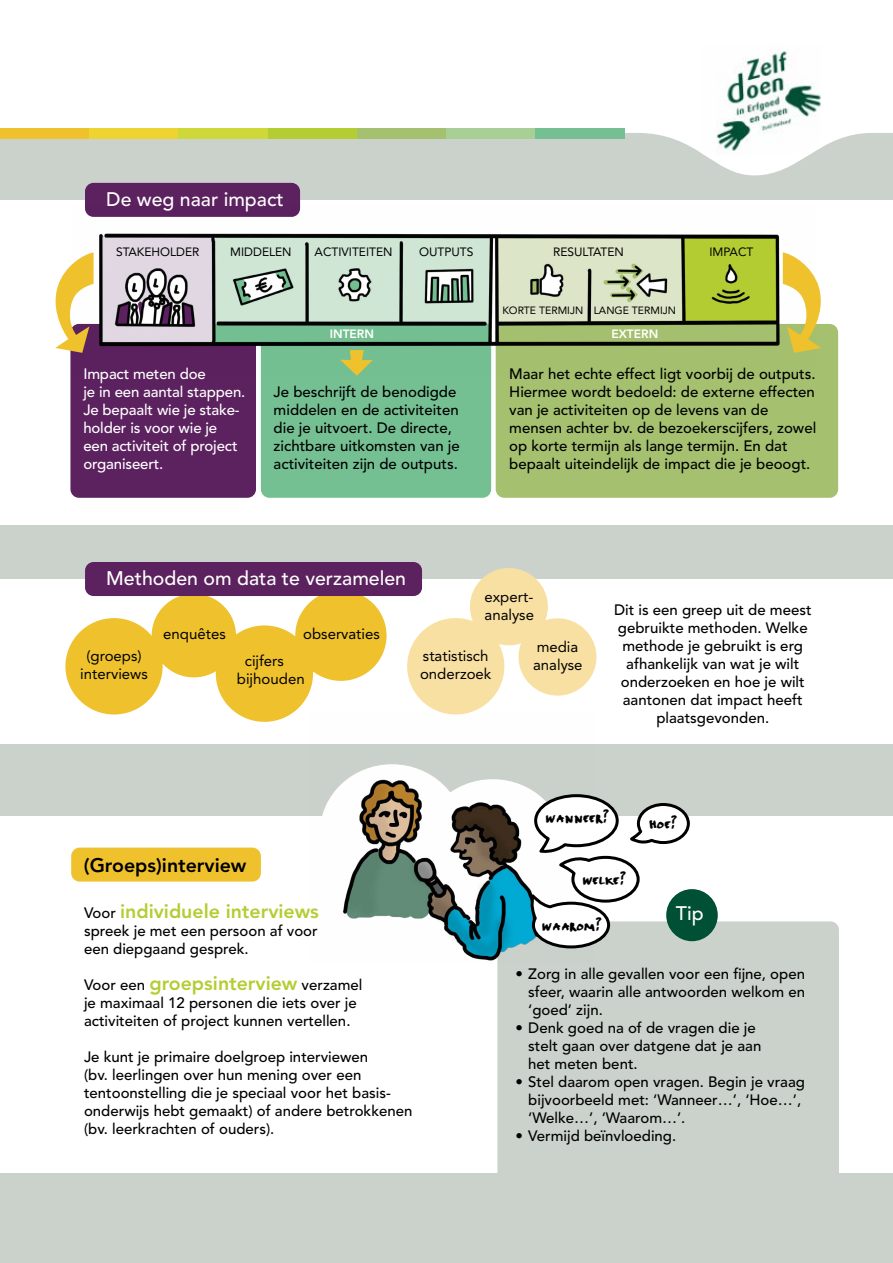
<style>
.page{position:relative;width:893px;height:1263px;background:#cbd2cb}
.page>*{position:absolute;margin:0;border:0;box-sizing:border-box;transform-origin:0 0}
.t1{font:21.3px "FF Erikrighthand Caps";color:#000}
.t2{font:500 19.5px "Avenir LT";color:#fff}
.t3{font:800 19.5px "Avenir LT";color:#b4cd33}
.t4{font:800 19.5px "Avenir LT";color:#000}
.t5{font:500 15px/18px "Avenir LT";color:#000}
.t6{font:500 15px/18px "Avenir LT";letter-spacing:-.01em;color:#fff}
.t7{font:15px/18px "Avenir LT";color:#000}
.t8{font:12px "Avenir LT";color:#000}
.t9{font:800 12px "Avenir LT";color:#fff}
.t10{font:10.5px "Avenir LT";color:#000}
.s1{font-weight:500;font-size:15px;color:#000}
.s2{font-weight:800;font-size:19.5px;color:#b4cd33}
</style>
<div class="page">
<svg style="left:0;top:0;width:893px;height:175px;fill:#fff"></svg>
<img style="left:701px;top:44px;width:120px;height:111px">
<div style="left:0;top:128px;width:89px;height:11px;background:#eec12d"></div>
<div style="left:89px;top:128px;width:90px;height:11px;background:#edd430"></div>
<div style="left:179px;top:128px;width:89px;height:11px;background:#ced838"></div>
<div style="left:268px;top:128px;width:89px;height:11px;background:#b4cd33"></div>
<div style="left:357px;top:128px;width:89px;height:11px;background:#a5c16f"></div>
<div style="left:446px;top:128px;width:90px;height:11px;background:#a8d096"></div>
<div style="left:536px;top:128px;width:89px;height:11px;background:#75c093"></div>
<div style="left:0;top:200px;width:893px;height:324px;background:#fff"></div>
<div style="left:70px;top:324px;width:186px;height:174px;background:#5c215f;border-radius:9px"></div>
<div style="left:261px;top:255px;width:230px;height:243px;background:#75c093;border-radius:9px"></div>
<div style="left:496px;top:324px;width:342px;height:174px;background:#a5c16f;border-radius:9px"></div>
<div style="left:0;top:816px;width:893px;height:357px;background:#fff"></div>
<div style="left:0;top:579px;width:893px;height:165px;background:#fff"></div>
<div style="left:85px;top:183px;width:215px;height:34px;background:#5c215f;border-radius:9px"></div>
<div style="left:71px;top:847px;width:190px;height:34px;background:#eec12d;border-radius:9px"></div>
<div style="left:497px;top:921px;width:342px;height:290px;background:#cbd2cb;border-radius:9px"></div>
<img style="left:322px;top:713px;width:214px;height:250px">
<img style="left:85px;top:206px;width:694px;height:171px">
<div style="left:666px;top:889px;width:52px;height:52px;background:#005036;border-radius:50%"></div>
<div style="left:65px;top:618px;width:98px;height:96px;background:#eec12d;border-radius:50%"></div>
<div style="left:407px;top:618px;width:97px;height:96px;background:#f8e0a2;border-radius:50%"></div>
<div style="left:470px;top:568px;width:78px;height:77px;background:#f8e0a2;border-radius:50%"></div>
<div style="left:519px;top:618px;width:77px;height:78px;background:#f8e0a2;border-radius:50%"></div>
<div style="left:216px;top:625px;width:97px;height:97px;background:#eec12d;border-radius:50%"></div>
<div style="left:152px;top:594px;width:84px;height:83px;background:#eec12d;border-radius:50%"></div>
<div style="left:295px;top:590px;width:92px;height:91px;background:#eec12d;border-radius:50%"></div>
<svg style="left:530px;top:793px;width:161px;height:157px"></svg>
<svg style="left:55px;top:252px;width:39px;height:101px"></svg>
<svg style="left:681px;top:236px;width:140px;height:117px"></svg>
<svg style="left:340px;top:350px;width:33px;height:26px"></svg>
<div style="left:85px;top:562px;width:337px;height:34px;background:#5c215f;border-radius:9px"></div>
<h2 class="t2" style="left:106px;top:188px;width:179px">De weg naar impact</h2>
<p class="t8" style="left:116px;top:244px;width:85px">STAKEHOLDER</p>
<p class="t8" style="left:230px;top:244px;width:63px">MIDDELEN</p>
<p class="t8" style="left:315px;top:244px;width:79px">ACTIVITEITEN</p>
<p class="t8" style="left:419px;top:244px;width:56px">OUTPUTS</p>
<p class="t8" style="left:553px;top:244px;width:72px">RESULTATEN</p>
<p class="t8" style="left:709px;top:244px;width:46px">IMPACT</p>
<p class="t10" style="left:502px;top:304px;width:175px">KORTE TERMIJN LANGE TERMIJN</p>
<p class="t6" style="left:83px;top:365px;width:163px">Impact meten doe<br>je in een aantal stappen.<br>Je bepaalt wie je stake&shy;holder is voor wie je een activiteit of project organiseert.</p>
<p class="t9" style="left:330px;top:327px;width:46px">INTERN</p>
<p class="t9" style="left:611px;top:327px;width:48px">EXTERN</p>
<p class="t5" style="left:274px;top:383px;width:188px">Je beschrijft de benodigde middelen en de activiteiten die je uitvoert. De directe, zichtbare uitkomsten van je activiteiten zijn de outputs.</p>
<p class="t5" style="left:509px;top:365px;width:309px">Maar het echte effect ligt voorbij de outputs.<br>Hiermee wordt bedoeld: de externe effecten van je activiteiten op de levens van de mensen achter bv. de bezoekerscijfers, zowel op korte termijn als lange termijn. En dat bepaalt uiteindelijk de impact die je beoogt.</p>
<h2 class="t2" style="left:106px;top:567px;width:301px">Methoden om data te verzamelen</h2>
<p class="t7" style="left:484px;top:588px;width:51px">expert&shy;analyse</p>
<p class="t7" style="left:163px;top:625px;width:64px">enquêtes</p>
<p class="t7" style="left:303px;top:625px;width:78px">observaties</p>
<p class="t7" style="left:80px;top:647px;width:69px;text-align:center">(groeps) interviews</p>
<p class="t7" style="left:420px;top:647px;width:73px">statistisch onderzoek</p>
<p class="t7" style="left:237px;top:651px;width:69px;text-indent:8px">cijfers bijhouden</p>
<p class="t7" style="left:533px;top:638px;width:51px">media analyse</p>
<p class="t5" style="left:614px;top:601px;width:199px;text-align:center">Dit is een greep uit de meest gebruikte methoden. Welke methode je gebruikt is erg afhankelijk van wat je wilt onderzoeken en hoe je wilt aantonen dat impact heeft plaatsgevonden.</p>
<h2 class="t4" style="left:84px;top:853px;width:164px">(Groeps)interview</h2>
<h2 class="t3" style="left:84px;top:900px;width:236px"><span class="s1">Voor</span> individuele interviews</h2>
<p class="t5" style="left:84px;top:922px;width:235px">spreek je met een persoon af voor een diepgaand gesprek.</p>
<p class="t5" style="left:84px;top:976px;width:280px">Voor een <span class="s2">groepsinterview</span> verzamel je maximaal 12 personen die iets over je activiteiten of project kunnen vertellen.</p>
<p class="t5" style="left:84px;top:1048px;width:330px">Je kunt je primaire doelgroep interviewen<br>(bv. leerlingen over hun mening over een tentoonstelling die je speciaal voor het basis&shy;onderwijs hebt gemaakt) of andere betrokkenen (bv. leerkrachten of ouders).</p>
<h1 class="t1" style="left:545px;top:804px;width:64px">wanneer?</h1>
<h1 class="t1" style="left:582px;top:866px;width:44px">welke?</h1>
<h1 class="t1" style="left:541px;top:911px;width:61px">waarom?</h1>
<h1 class="t1" style="left:649px;top:810px;width:28px">hoe?</h1>
<h2 class="t2" style="left:676px;top:902px;width:29px">Tip</h2>
<p class="t5" style="left:528px;top:965px;width:278px;text-align:justify;text-indent:-13px">• Zorg in alle gevallen voor een fijne, open sfeer, waarin alle antwoorden welkom en ‘goed’ zijn.</p>
<p class="t5" style="left:528px;top:1019px;width:235px;text-indent:-13px">• Denk goed na of de vragen die je stelt gaan over datgene dat je aan het meten bent.</p>
<p class="t5" style="left:528px;top:1073px;width:278px;text-indent:-13px">• Stel daarom open vragen. Begin je vraag bijvoorbeeld met: ‘Wanneer…’, ‘Hoe…’, ‘Welke…’, ‘Waarom…’.</p>
<p class="t5" style="left:515px;top:1127px;width:162px">• Vermijd beïnvloeding.</p>
</div>
